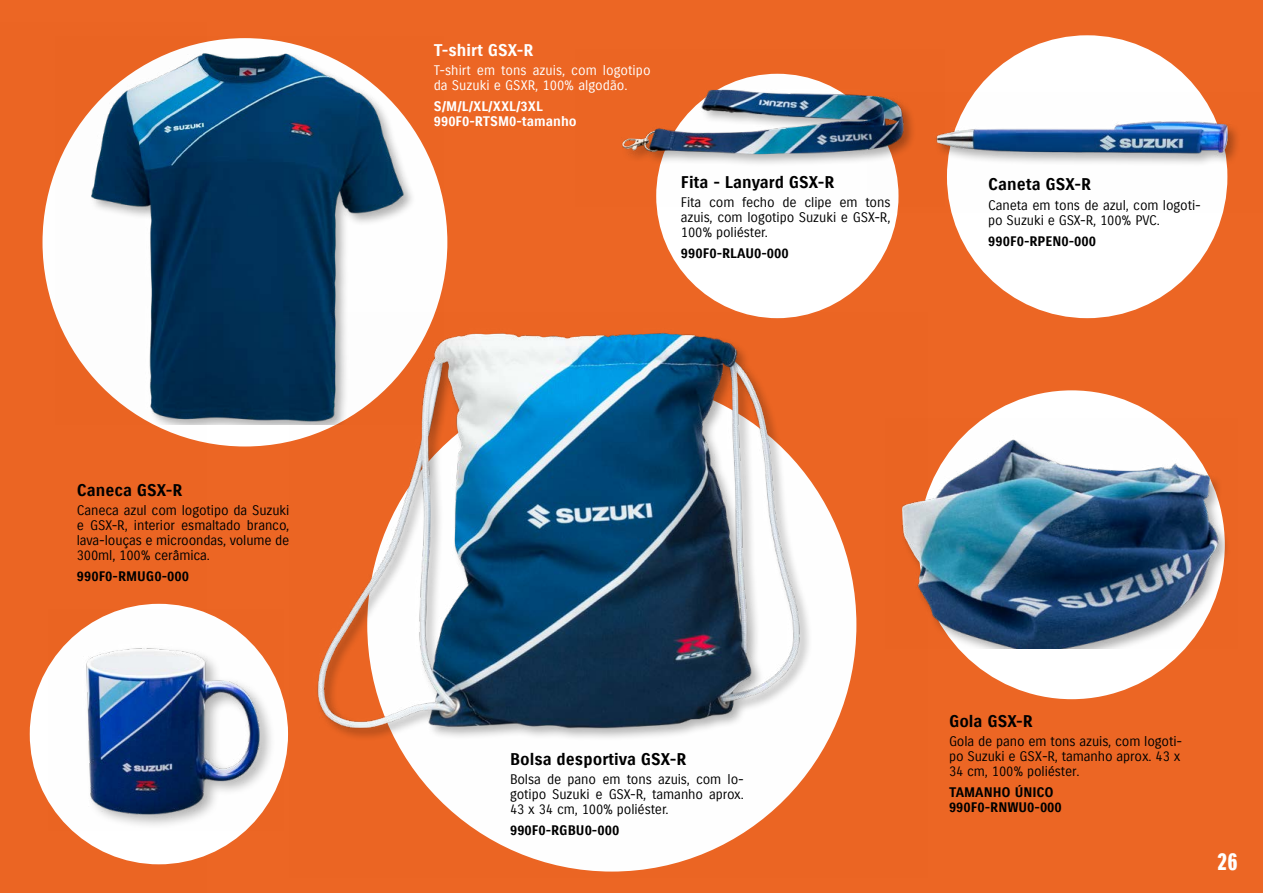
<style>
.page{position:relative;width:1263px;height:893px;background:#ec6624}
.page>*{position:absolute;margin:0;border:0;box-sizing:border-box;transform-origin:0 0}
.t1{font:24px "Suzuki PRO Headline";color:#fff}
.t2{font:16.5px "Suzuki PRO Bold";color:#000}
.t3{font:16.5px "Suzuki PRO Bold";color:#fff}
.t4{font:13.5px/15px "Suzuki PRO Regular";letter-spacing:-.01em;color:#000;text-align:justify}
.t5{font:13.5px/15px "Suzuki PRO Bold";color:#000}
.t6{font:13.5px/15px "Suzuki PRO Regular";color:#fff}
.t7{font:13.5px/15px "Suzuki PRO Bold";color:#fff}
</style>
<div class="page">
<img style="left:206px;top:38px;width:238px;height:387px">
<img style="left:29px;top:42px;width:177px;height:823px">
<div style="left:656px;top:74px;width:242px;height:244px;background:#fff;border-radius:50%"></div>
<div style="left:919px;top:390px;width:306px;height:309px;background:#fff;border-radius:50%"></div>
<div style="left:947px;top:35px;width:280px;height:283px;background:#fff;border-radius:50%"></div>
<img style="left:897px;top:93px;width:341px;height:119px">
<img style="left:289px;top:312px;width:568px;height:560px">
<img style="left:621px;top:73px;width:324px;height:134px">
<div style="left:30px;top:604px;width:258px;height:260px;background:#fff;border-radius:50%"></div>
<img style="left:48px;top:610px;width:236px;height:221px">
<img style="left:902px;top:418px;width:325px;height:230px">
<p class="t2" style="left:77px;top:480px;width:107px">Caneca GSX-R</p>
<p class="t4" style="left:77px;top:503px;width:214px">Caneca azul com logotipo da Suzuki e GSX-R, interior esmaltado branco, lava-louças e microondas, volume de 300ml, 100% cerâmica.</p>
<p class="t5" style="left:77px;top:569px;width:114px">990F0-RMUG0-000</p>
<p class="t3" style="left:434px;top:40px;width:101px">T-shirt GSX-R</p>
<p class="t6" style="left:434px;top:63px;width:218px">T-shirt em tons azuis, com logotipo da Suzuki e GSXR, 100% algodão.</p>
<p class="t7" style="left:434px;top:99px;width:145px">S/M/L/XL/XXL/3XL<br>990F0-RTSM0-tamanho</p>
<p class="t2" style="left:681px;top:172px;width:155px">Fita - Lanyard GSX-R</p>
<p class="t4" style="left:681px;top:195px;width:211px">Fita com fecho de clipe em tons azuis, com logotipo Suzuki e GSX-R, 100% poliéster.</p>
<p class="t5" style="left:681px;top:246px;width:109px">990F0-RLAU0-000</p>
<p class="t2" style="left:988px;top:175px;width:104px">Caneta GSX-R</p>
<p class="t4" style="left:988px;top:197px;width:214px">Caneta em tons de azul, com logoti&shy;po Suzuki e GSX-R, 100% PVC.</p>
<p class="t5" style="left:988px;top:233px;width:109px">990F0-RPEN0-000</p>
<p class="t2" style="left:510px;top:749px;width:178px">Bolsa desportiva GSX-R</p>
<p class="t4" style="left:510px;top:772px;width:235px">Bolsa de pano em tons azuis, com lo&shy;gotipo Suzuki e GSX-R, tamanho aprox.<br>43 x 34 cm, 100% poliéster.</p>
<p class="t5" style="left:510px;top:823px;width:111px">990F0-RGBU0-000</p>
<p class="t2" style="left:949px;top:711px;width:85px">Gola GSX-R</p>
<p class="t4" style="left:949px;top:734px;width:235px;text-align:left">Gola de pano em tons azuis, com logoti&shy;po Suzuki e GSX-R, tamanho aprox. 43 x<br>34 cm, 100% poliéster.</p>
<p class="t5" style="left:949px;top:785px;width:114px">TAMANHO ÚNICO<br>990F0-RNWU0-000</p>
<h1 class="t1" style="left:1217px;top:847px;width:22px">26</h1>
</div>
